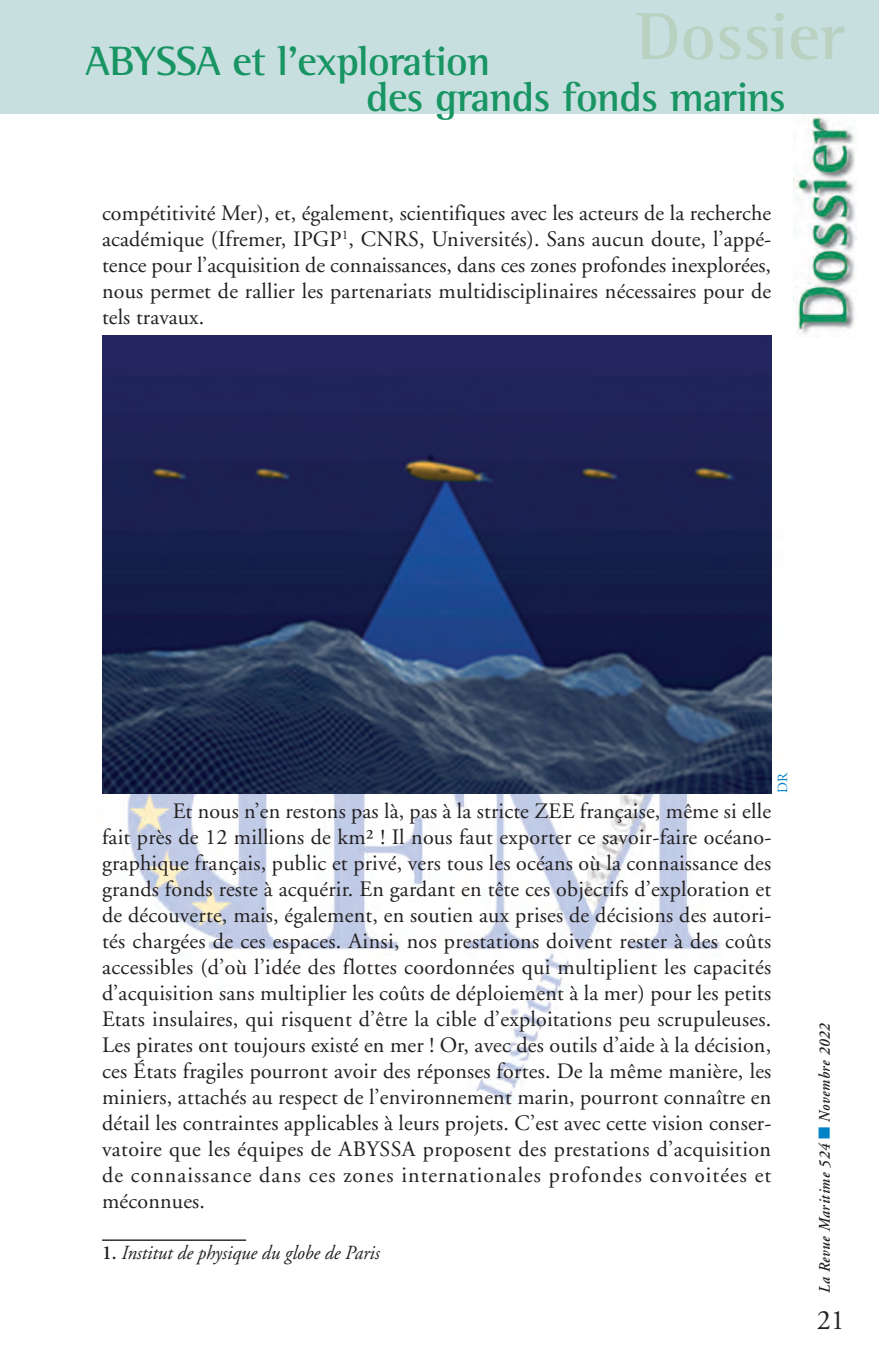
<style>
.page{position:relative;width:879px;height:1361px;background:#fff}
.page>*{position:absolute;margin:0;border:0;box-sizing:border-box;transform-origin:0 0}
.t1{font:700 68px "Rotis Semi Serif";color:#b9d1c0}
.t2{font:700 42px/36px "Rotis Semi Serif";letter-spacing:-.02em;color:#189563}
.t3{font:28px "Adobe Garamond";color:#231f20}
.t4{font:22px/26px "Adobe Garamond";letter-spacing:.01em;color:#231f20;text-align:justify}
.t5{font:italic 20px "Adobe Garamond";color:#231f20;scale:.95 1}
.t6{font:italic 600 16px "Adobe Garamond";letter-spacing:.045em;color:#231f20;scale:.9 1}
.t7{font:14px "Adobe Garamond";color:#0082c8}
.s1{font-weight:600;font-style:normal}
.s2{color:#0082c8}
</style>
<div class="page">
<img style="left:102px;top:509px;width:670px;height:597px">
<img style="left:794px;top:113px;width:62px;height:225px">
<hr style="left:102px;top:1239px;width:144px;height:2px;background:#231f20">
<img style="left:102px;top:336px;width:669px;height:457px">
<h1 class="t1" style="left:636px;top:13px;width:210px">Dossier</h1>
<h2 class="t2" style="left:366px;top:47px;width:421px;text-indent:-281px">ABYSSA et l’exploration<br>des grands fonds marins</h2>
<p class="t4" style="left:102px;top:202px;width:671px">compétitivité Mer), et, également, scientifiques avec les acteurs de la recherche académique (Ifremer, IPGP<sup>1</sup>, CNRS, Universités). Sans aucun doute, l’appé&shy;tence pour l’acquisition de connaissances, dans ces zones profondes inexplorées, nous permet de rallier les partenariats multidisciplinaires nécessaires pour de tels travaux.</p>
<p class="t7" style="left:777px;top:793px;width:22px;rotate:-90deg">DR</p>
<p class="t4" style="left:102px;top:800px;width:671px;text-indent:71px">Et nous n’en restons pas là, pas à la stricte ZEE française, même si elle fait près de 12 millions de km² ! Il nous faut exporter ce savoir-faire océano&shy;graphique français, public et privé, vers tous les océans où la connaissance des grands fonds reste à acquérir. En gardant en tête ces objectifs d’exploration et de découverte, mais, également, en soutien aux prises de décisions des autori&shy;tés chargées de ces espaces. Ainsi, nos prestations doivent rester à des coûts accessibles (d’où l’idée des flottes coordonnées qui multiplient les capacités d’acquisition sans multiplier les coûts de déploiement à la mer) pour les petits Etats insulaires, qui risquent d’être la cible d’exploitations peu scrupuleuses.<br>Les pirates ont toujours existé en mer ! Or, avec des outils d’aide à la décision, ces États fragiles pourront avoir des réponses fortes. De la même manière, les miniers, attachés au respect de l’environnement marin, pourront connaître en détail les contraintes applicables à leurs projets. C’est avec cette vision conser&shy;vatoire que les équipes de ABYSSA proposent des prestations d’acquisition de connaissance dans ces zones internationales profondes convoitées et méconnues.</p>
<p class="t5" style="left:102px;top:1245px;width:294px"><span class="s1">1.</span> Institut de physique du globe de Paris</p>
<p class="t6" style="left:818px;top:1293px;width:301px;rotate:-90deg">La Revue Maritime 524 <span class="s2">■</span> Novembre 2022</p>
<p class="t3" style="left:817px;top:1308px;width:29px">21</p>
</div>
